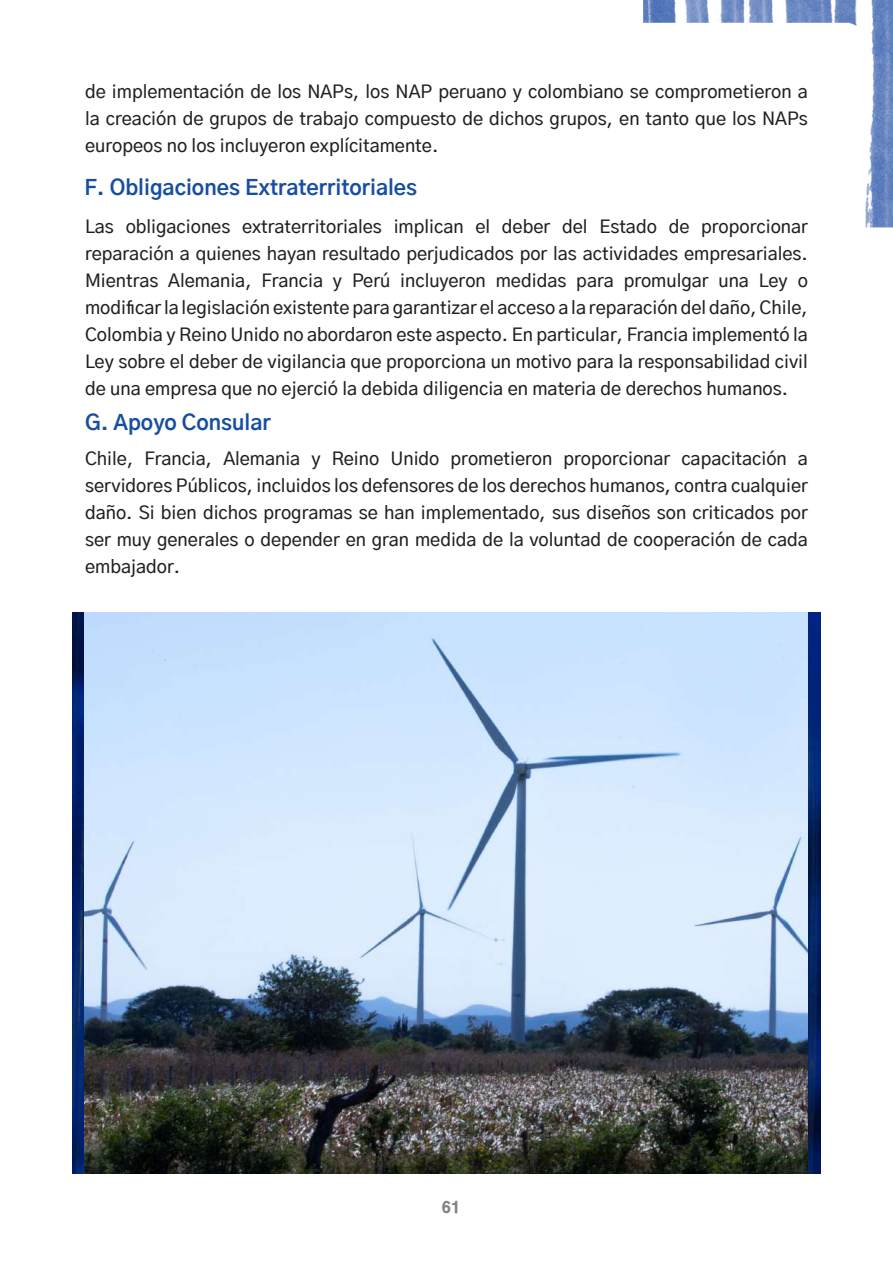
<style>
.page{position:relative;width:893px;height:1263px;background:#fff}
.page>*{position:absolute;margin:0;border:0;box-sizing:border-box;transform-origin:0 0}
.t1{font:700 21px "Gothic A1";color:#184ea1}
.t2{font:500 18px/27px "Gothic A1";color:#231f20;text-align:justify}
.t3{font:900 15px "Gothic A1";color:#7f8487}
</style>
<div class="page">
<img style="left:72px;top:0;width:821px;height:1174px">
<img style="left:72px;top:612px;width:749px;height:561px">
<img style="left:84px;top:612px;width:723px;height:561px">
<p class="t2" style="left:85px;top:78px;width:724px">de implementación de los NAPs, los NAP peruano y colombiano se comprometieron a la creación de grupos de trabajo compuesto de dichos grupos, en tanto que los NAPs europeos no los incluyeron explícitamente.</p>
<p class="t1" style="left:84px;top:174px;width:334px">F. Obligaciones Extraterritoriales</p>
<p class="t2" style="left:85px;top:213px;width:724px">Las obligaciones extraterritoriales implican el deber del Estado de proporcionar reparación a quienes hayan resultado perjudicados por las actividades empresariales.<br>Mientras Alemania, Francia y Perú incluyeron medidas para promulgar una Ley o modificar la legislación existente para garantizar el acceso a la reparación del daño, Chile, Colombia y Reino Unido no abordaron este aspecto. En particular, Francia implementó la Ley sobre el deber de vigilancia que proporciona un motivo para la responsabilidad civil de una empresa que no ejerció la debida diligencia en materia de derechos humanos.</p>
<p class="t1" style="left:85px;top:409px;width:187px">G. Apoyo Consular</p>
<p class="t2" style="left:85px;top:445px;width:724px">Chile, Francia, Alemania y Reino Unido prometieron proporcionar capacitación a servidores Públicos, incluidos los defensores de los derechos humanos, contra cualquier daño. Si bien dichos programas se han implementado, sus diseños son criticados por ser muy generales o depender en gran medida de la voluntad de cooperación de cada embajador.</p>
<p class="t3" style="left:442px;top:1199px;width:20px">61</p>
</div>
